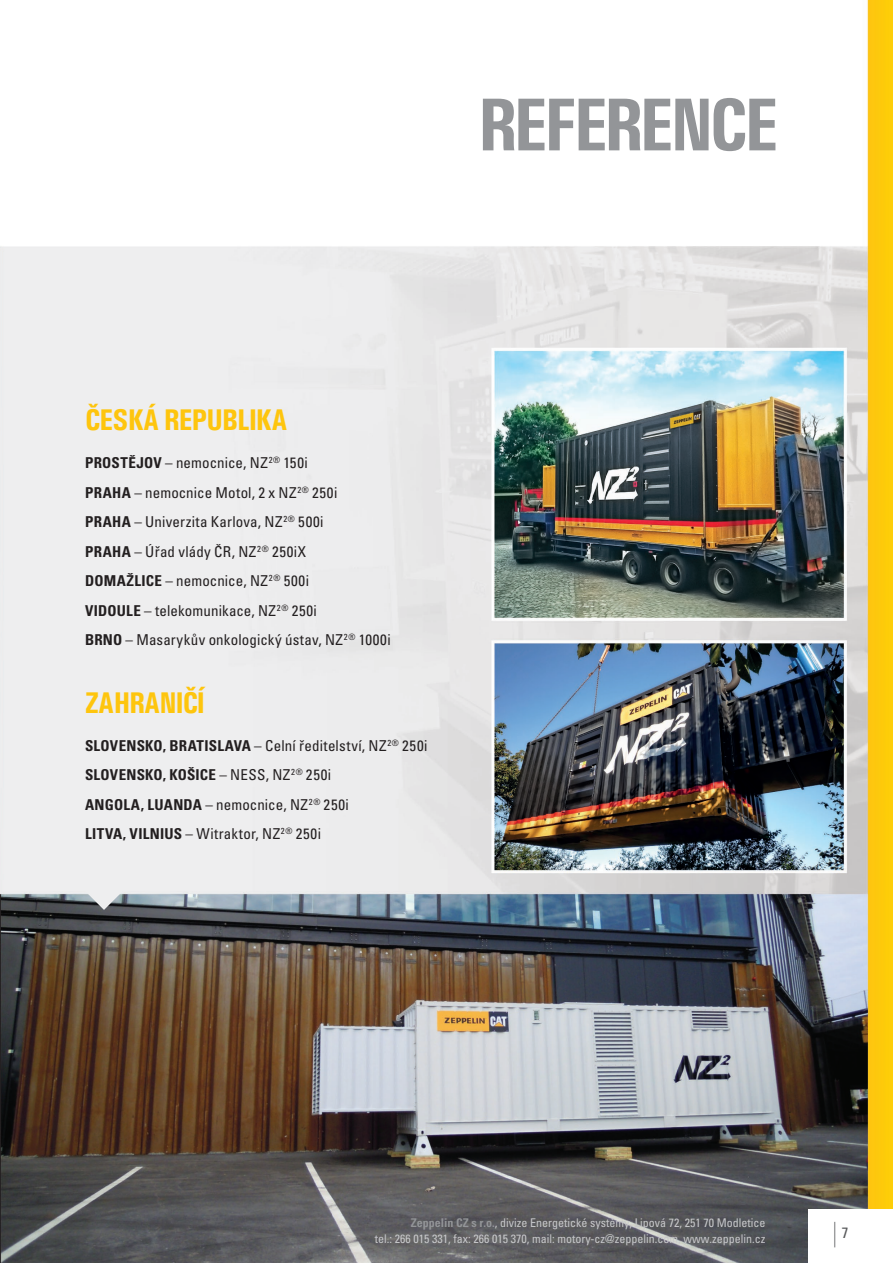
<style>
.page{position:relative;width:893px;height:1263px;background:#fff}
.page>*{position:absolute;margin:0;border:0;box-sizing:border-box;transform-origin:0 0}
.headline_hlavni{font:700 75px "Univers Condensed";letter-spacing:-.05em;color:#939598}
.headline_hlavni-2{font:700 30px "Univers Condensed";letter-spacing:-.03em;color:#fec50d}
.t1{font:500 25.5px "Univers Condensed";color:#57585a;scale:.59 1}
.bodycopy{font:condensed 15px "Univers CE";letter-spacing:.01em;color:#231f20}
.bodycopy-2{font:condensed 15px "Univers CE";letter-spacing:.03em;color:#231f20}
.bodycopy-3{font:700 condensed 15px "Univers CE";letter-spacing:.01em;color:#231f20}
.t2{font:condensed 12px "Univers CE";color:#c7c8ca}
.s1{font-weight:700}
.s2{font-weight:400}
.s3{font-weight:700;color:#939598}
.s4{font-family:"Univers CE";font-weight:400;font-stretch:condensed;font-size:15px}
</style>
<div class="page">
<img style="left:0;top:0;width:893px;height:1263px">
<svg style="left:85px;top:872px;width:38px;height:38px"></svg>
<div style="left:809px;top:1210px;width:84px;height:53px;background:#fff"></div>
<p class="headline_hlavni" style="left:478px;top:79px;width:302px">REFERENCE</p>
<p class="headline_hlavni-2" style="left:85px;top:402px;width:204px">ČESKÁ REPUBLIKA</p>
<p class="bodycopy" style="left:85px;top:455px;width:224px"><span class="s1">PROSTĚJOV</span> – nemocnice, NZ<sup>2®</sup> 150i</p>
<p class="bodycopy" style="left:85px;top:484px;width:254px"><span class="s1">PRAHA</span> – nemocnice Motol, 2 x NZ<sup>2®</sup> 250i</p>
<p class="bodycopy" style="left:85px;top:514px;width:240px"><span class="s1">PRAHA</span> – Univerzita Karlova, NZ<sup>2®</sup> 500i</p>
<p class="bodycopy" style="left:85px;top:543px;width:223px"><span class="s1">PRAHA</span> – Úřad vlády ČR, NZ<sup>2®</sup> 250iX</p>
<p class="bodycopy" style="left:85px;top:573px;width:225px"><span class="s1">DOMAŽLICE</span> – nemocnice, NZ<sup>2®</sup> 500i</p>
<p class="bodycopy" style="left:85px;top:602px;width:233px"><span class="s1">VIDOULE</span> – telekomunikace, NZ<sup>2®</sup> 250i</p>
<p class="bodycopy" style="left:85px;top:632px;width:307px"><span class="s1">BRNO</span> – Masarykův onkologický ústav, NZ<sup>2®</sup> 1000i</p>
<p class="headline_hlavni-2" style="left:85px;top:684px;width:121px">ZAHRANIČÍ</p>
<p class="bodycopy" style="left:85px;top:737px;width:344px"><span class="s1">SLOVENSKO, BRATISLAVA</span> – Celní ředitelství, NZ<sup>2®</sup> 250i</p>
<p class="bodycopy-3" style="left:85px;top:766px;width:248px">SLOVENSKO, KOŠICE <span class="s2">– NESS, NZ</span><sup>2®</sup> <span class="s2">250i</span></p>
<p class="bodycopy" style="left:85px;top:796px;width:265px"><span class="s1">ANGOLA, LUANDA</span> – nemocnice, NZ<sup>2®</sup> 250i</p>
<p class="bodycopy-2" style="left:85px;top:825px;width:237px"><span class="s1">LITVA, VILNIUS</span> – Witraktor, NZ<sup>2®</sup> 250i</p>
<p class="t2" style="left:411px;top:1216px;width:356px"><span class="s3">Zeppelin CZ s r.o.</span>, divize Energetické systémy, Lipová 72, 251 70 Modletice</p>
<p class="t2" style="left:375px;top:1232px;width:392px">tel.: 266 015 331, fax: 266 015 370, mail: motory-cz@zeppelin.com, www.zeppelin.cz</p>
<p class="t1" style="left:831px;top:1217px;width:31px">| <span class="s4">7</span></p>
</div>
